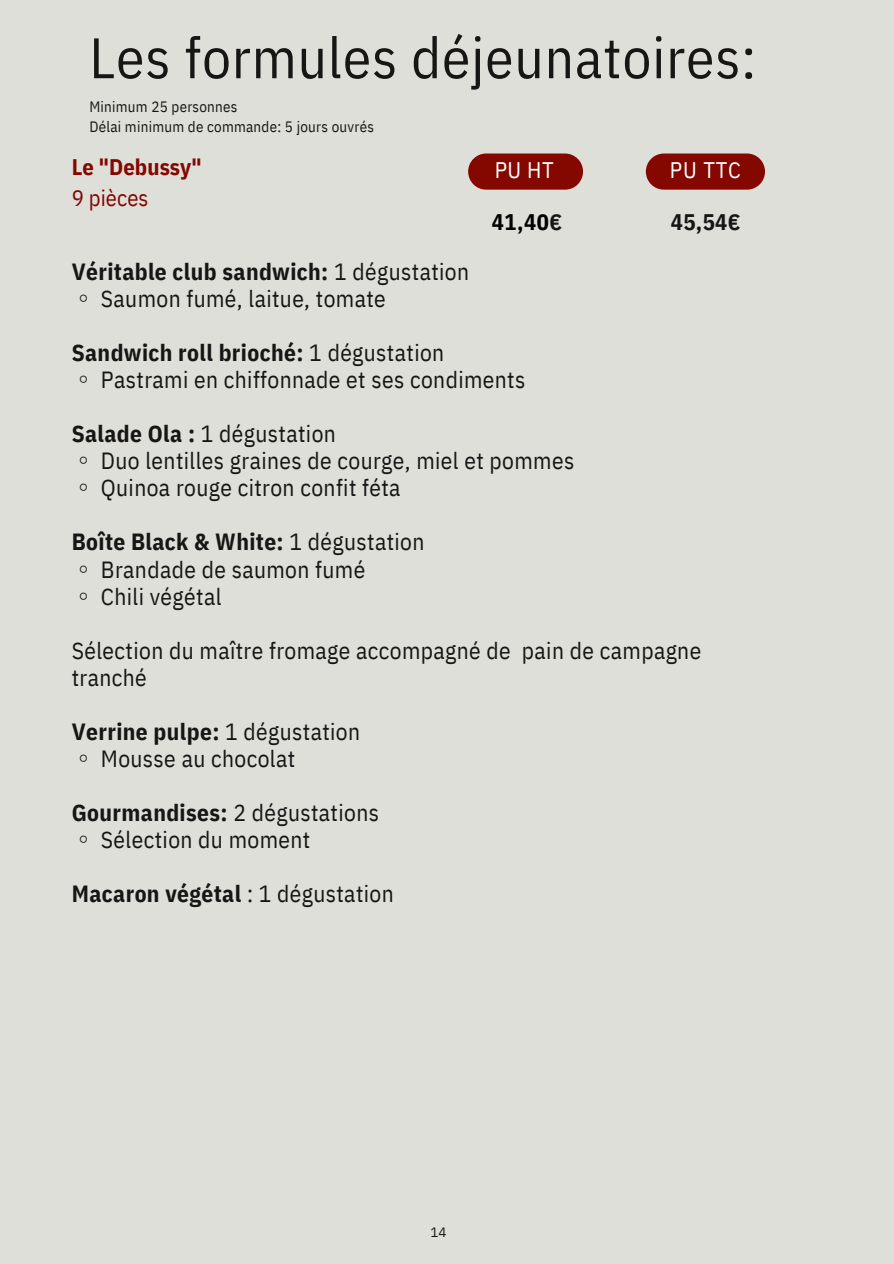
<style>
.page{position:relative;width:894px;height:1264px;background:#fff}
.page>*{position:absolute;margin:0;border:0;box-sizing:border-box;transform-origin:0 0}
.t1{font:57px "IBM Plex Sans Cond";letter-spacing:.015em;color:#171615}
.t2{font:23.4px/27px "IBM Plex Sans Cond";letter-spacing:.015em;color:#171615}
.t3{font:700 23.4px "IBM Plex Sans Cond";letter-spacing:.015em;color:#171615}
.t4{font:700 22.5px/31.5px "IBM Plex Sans Cond";letter-spacing:.005em;color:#840700}
.t5{font:22.5px "IBM Plex Sans Cond";letter-spacing:.04em;color:#fff}
.t6{font:700 22.5px "IBM Plex Sans Cond";color:#000}
.t7{font:700 22.5px "IBM Plex Sans Cond";color:#171615}
.t8{font:15px "IBM Plex Sans Cond";letter-spacing:.015em;color:#171615}
.t9{font:13.35px "IBM Plex Sans";color:#171615}
.s1{font-weight:400}
.s2{color:#171615}
.s3{font-weight:700}
.s4{font-family:"Noto Sans CJ Ksc"}
</style>
<div class="page">
<div style="left:0;top:0;width:893px;height:1263px;background:#dedfd9"></div>
<div style="left:468px;top:153px;width:115px;height:37px;background:#840700;border-radius:18px"></div>
<div style="left:645px;top:153px;width:119px;height:37px;background:#840700;border-radius:18px"></div>
<h2 class="t1" style="left:89px;top:20px;width:668px">Les formules déjeunatoires:</h2>
<h2 class="t8" style="left:89px;top:97px;width:149px">Minimum 25 personnes</h2>
<p class="t8" style="left:89px;top:117px;width:286px">Délai minimum de commande: 5 jours ouvrés</p>
<p class="t4" style="left:72px;top:151px;width:131px">Le "Debussy"<br><span class="s1">9 pièces</span></p>
<p class="t5" style="left:494px;top:155px;width:60px">PU HT</p>
<p class="t6" style="left:491px;top:207px;width:72px">41,40<span class="s2">€</span></p>
<p class="t5" style="left:669px;top:155px;width:72px">PU TTC</p>
<p class="t7" style="left:670px;top:207px;width:71px">45,54€</p>
<h1 class="t2" style="left:72px;top:258px;width:399px"><span class="s3">Véritable club sandwich:</span> 1 dégustation <span class="s4">◦</span> Saumon fumé, laitue, tomate</h1>
<h1 class="t2" style="left:72px;top:339px;width:455px"><span class="s3">Sandwich roll brioché:</span> 1 dégustation<br><span class="s4">◦</span> Pastrami en chiffonnade et ses condiments</h1>
<h2 class="t2" style="left:72px;top:420px;width:504px"><span class="s3">Salade Ola :</span> 1 dégustation<br><span class="s4">◦</span> Duo lentilles graines de courge, miel et pommes <span class="s4">◦</span> Quinoa rouge citron confit féta</h2>
<h2 class="t2" style="left:72px;top:528px;width:354px"><span class="s3">Boîte Black &amp; White:</span> 1 dégustation <span class="s4">◦</span> Brandade de saumon fumé<br><span class="s4">◦</span> Chili végétal</h2>
<h2 class="t2" style="left:72px;top:636px;width:630px">Sélection du maître fromage accompagné de pain de campagne tranché</h2>
<h2 class="t2" style="left:72px;top:717px;width:290px"><span class="s3">Verrine pulpe:</span> 1 dégustation <span class="s4">◦</span> Mousse au chocolat</h2>
<h2 class="t2" style="left:72px;top:798px;width:309px"><span class="s3">Gourmandises:</span> 2 dégustations <span class="s4">◦</span> Sélection du moment</h2>
<h2 class="t3" style="left:72px;top:877px;width:323px">Macaron végétal <span class="s1">: 1 dégustation</span></h2>
<h2 class="t9" style="left:430px;top:1223px;width:18px">14</h2>
</div>
